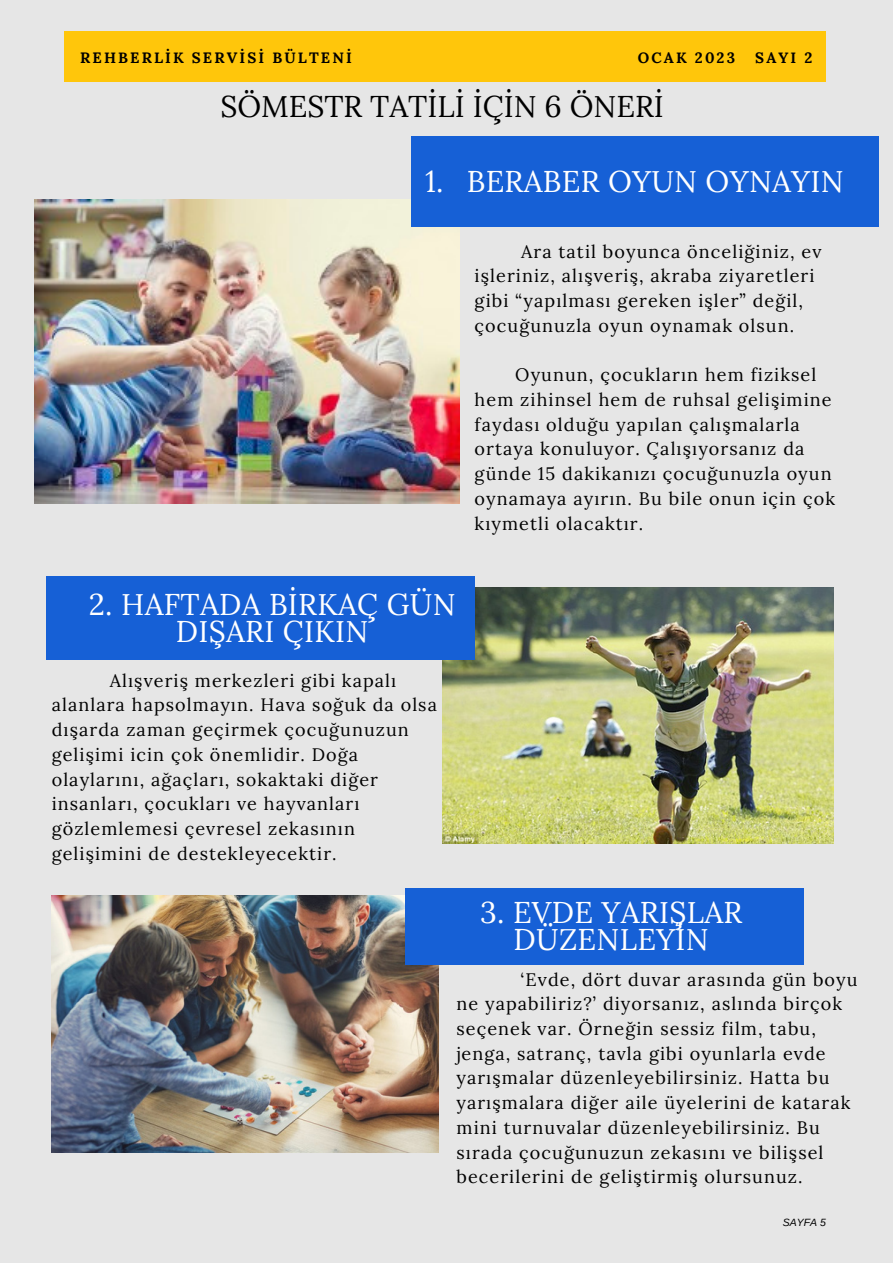
<style>
.page{position:relative;width:893px;height:1264px;background:#fff}
.page>*{position:absolute;margin:0;border:0;box-sizing:border-box;transform-origin:0 0}
.t1{font:30px/27px "Lora";letter-spacing:.01em;color:#fff;text-align:center}
.t2{font:30px "Lora";color:#000}
.t3{font:18px/24.8px "Lora";letter-spacing:.06em;color:#000}
.t4{font:700 15px "Lora";letter-spacing:.14em;color:#000}
.t5{font:italic 10.5px "Arimo";color:#000}
</style>
<div class="page">
<div style="left:0;top:13px;width:892px;height:1238px;background:#e6e6e6"></div>
<div style="left:0;top:1228px;width:892px;height:34px;background:#e6e6e6"></div>
<div style="left:0;top:0;width:892px;height:37px;background:#e6e6e6"></div>
<img style="left:34px;top:199px;width:425px;height:304px">
<div style="left:410px;top:137px;width:468px;height:89px;background:#1660d6"></div>
<img style="left:442px;top:587px;width:391px;height:257px">
<div style="left:47px;top:577px;width:428px;height:82px;background:#1660d6"></div>
<img style="left:52px;top:895px;width:386px;height:257px">
<div style="left:405px;top:888px;width:398px;height:77px;background:#1660d6"></div>
<div style="left:64px;top:32px;width:761px;height:49px;background:#ffc60b"></div>
<p class="t4" style="left:80px;top:45px;width:273px">REHBERLİK SERVİSİ BÜLTENİ</p>
<p class="t4" style="left:638px;top:45px;width:99px">OCAK 2023</p>
<p class="t4" style="left:755px;top:45px;width:59px">SAYI 2</p>
<h1 class="t2" style="left:220px;top:83px;width:445px">SÖMESTR TATİLİ İÇİN 6 ÖNERİ</h1>
<h1 class="t1" style="left:425px;top:165px;width:20px">1.</h1>
<h1 class="t1" style="left:466px;top:165px;width:378px">BERABER OYUN OYNAYIN</h1>
<p class="t3" style="left:474px;top:237px;width:348px;text-indent:46px">Ara tatil boyunca önceliğiniz, ev işleriniz, alışveriş, akraba ziyaretleri gibi “yapılması gereken işler” değil, çocuğunuzla oyun oynamak olsun.</p>
<p class="t3" style="left:474px;top:361px;width:362px;text-indent:41px">Oyunun, çocukların hem fiziksel hem zihinsel hem de ruhsal gelişimine faydası olduğu yapılan çalışmalarla ortaya konuluyor. Çalışıyorsanız da günde 15 dakikanızı çocuğunuzla oyun oynamaya ayırın. Bu bile onun için çok kıymetli olacaktır.</p>
<h1 class="t1" style="left:89px;top:589px;width:368px">2. HAFTADA BİRKAÇ GÜN<br>DIŞARI ÇIKIN</h1>
<p class="t3" style="left:52px;top:666px;width:387px;text-indent:58px">Alışveriş merkezleri gibi kapalı alanlara hapsolmayın. Hava soğuk da olsa dışarda zaman geçirmek çocuğunuzun gelişimi icin çok önemlidir. Doğa olaylarını, ağaçları, sokaktaki diğer insanları, çocukları ve hayvanları gözlemlemesi çevresel zekasının gelişimini de destekleyecektir.</p>
<h1 class="t1" style="left:480px;top:897px;width:263px">3. EVDE YARIŞLAR<br>DÜZENLEYİN</h1>
<p class="t3" style="left:456px;top:965px;width:402px;text-indent:64px">‘Evde, dört duvar arasında gün boyu ne yapabiliriz?’ diyorsanız, aslında birçok seçenek var. Örneğin sessiz film, tabu, jenga, satranç, tavla gibi oyunlarla evde yarışmalar düzenleyebilirsiniz. Hatta bu yarışmalara diğer aile üyelerini de katarak mini turnuvalar düzenleyebilirsiniz. Bu sırada çocuğunuzun zekasını ve bilişsel becerilerini de geliştirmiş olursunuz.</p>
<p class="t5" style="left:782px;top:1214px;width:45px">SAYFA 5</p>
</div>
